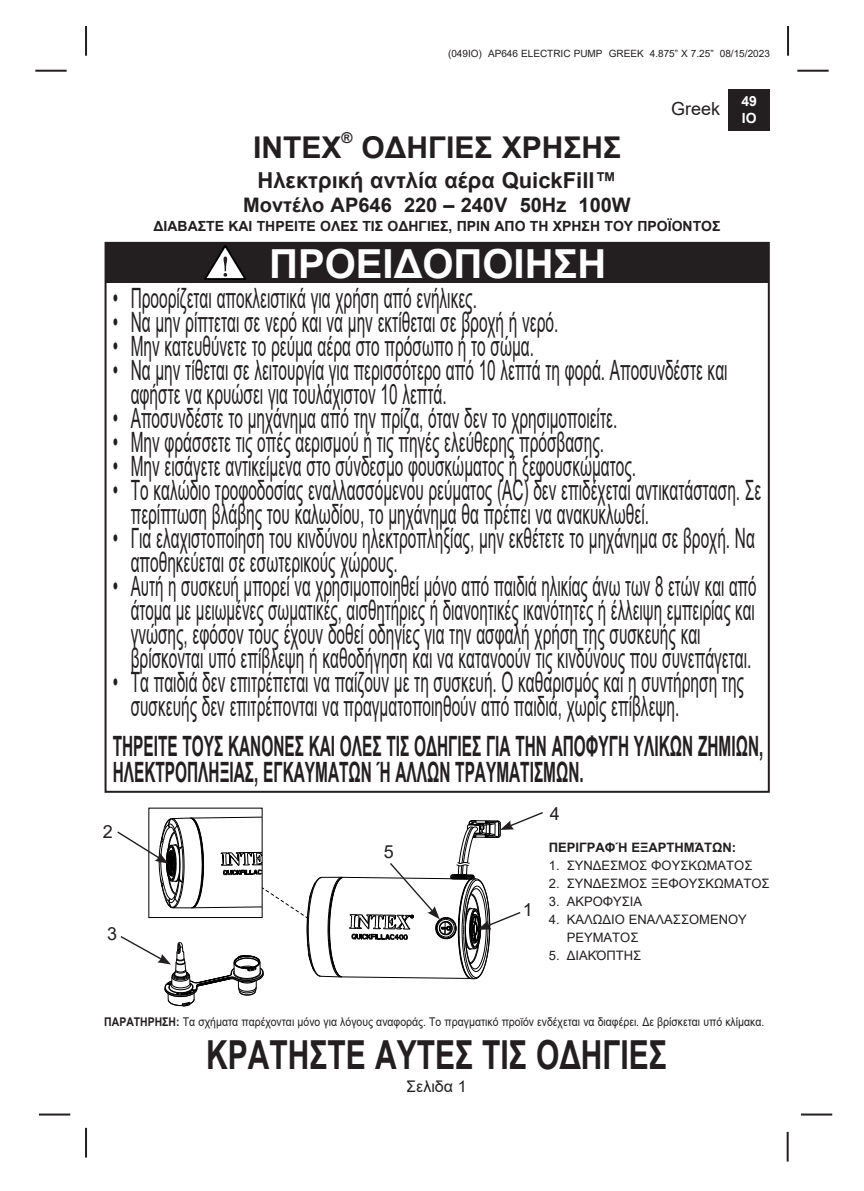
<style>
.page{position:relative;width:864px;height:1191px;background:#fff}
.page>*{position:absolute;margin:0;border:0;box-sizing:border-box;transform-origin:0 0}
.t1{font:700 40px "Arial";color:#231f20;scale:.75 1}
.t2{font:700 40px "Arial";color:#fff}
.t3{font:700 30px "Arial";color:#231f20}
.t4{font:28px/24px "Arial";color:#231f20;scale:.55 1}
.t5{font:700 28px/26px "Arial";color:#231f20;scale:.55 1}
.t6{font:28px "Arial";color:#231f20;scale:.54 1}
.t7{font:700 22px "Arial";color:#231f20}
.t8{font:700 20px "Arial";color:#231f20}
.t9{font:18px "Arial";color:#231f20}
.t10{font:16px "Arial";color:#231f20}
.t11{font:700 15px "Arial";color:#231f20}
.t12{font:700 14px "Arial";color:#231f20}
.t13{font:700 14px/16.8px "Arial";color:#fff}
.t14{font:13px/18px "Arial";color:#231f20}
.t15{font:700 13px "Arial";color:#231f20}
.t16{font:12px "Arial";color:#231f20;scale:.87 1}
.t17{font:10px "Arial";color:#231f20}
.s1{font-weight:700}
</style>
<div class="page">
<hr style="left:35px;top:70px;width:32px;height:2px;background:#231f20">
<hr style="left:797px;top:70px;width:32px;height:2px;background:#231f20">
<hr style="left:85px;top:26px;width:2px;height:30px;background:#231f20">
<hr style="left:787px;top:26px;width:2px;height:30px;background:#231f20">
<hr style="left:39px;top:1113px;width:31px;height:2px;background:#231f20">
<hr style="left:801px;top:1113px;width:31px;height:2px;background:#231f20">
<hr style="left:85px;top:1127px;width:2px;height:30px;background:#231f20">
<hr style="left:787px;top:1131px;width:2px;height:30px;background:#231f20">
<div style="left:728px;top:89px;width:42px;height:41px;background:#231f20"></div>
<svg style="left:117px;top:810px;width:426px;height:196px"></svg>
<div style="left:106px;top:243px;width:663px;height:39px;background:#231f20"></div>
<svg style="left:204px;top:245px;width:42px;height:35px"></svg>
<p class="t17" style="left:448px;top:46px;width:323px">(049IO) AP646 ELECTRIC PUMP GREEK 4.875” X 7.25” 08/15/2023</p>
<p class="t9" style="left:671px;top:96px;width:51px">Greek</p>
<p class="t3" style="left:253px;top:127px;width:90px">INTEX</p>
<p class="t11" style="left:341px;top:127px;width:13px">®</p>
<p class="t3" style="left:362px;top:127px;width:261px">ΟΔΗΓΙΕΣ ΧΡΗΣΗΣ</p>
<p class="t7" style="left:257px;top:164px;width:361px">Ηλεκτρική αντλία αέρα QuickFill™</p>
<p class="t8" style="left:243px;top:191px;width:389px">Μοντέλο AP646 220 – 240V 50Hz 100W</p>
<p class="t12" style="left:154px;top:216px;width:569px">ΔΙΑΒΑΣΤΕ ΚΑΙ ΤΗΡΕΙΤΕ ΟΛΕΣ ΤΙΣ ΟΔΗΓΙΕΣ, ΠΡΙΝ ΑΠΟ ΤΗ ΧΡΗΣΗ ΤΟΥ ΠΡΟΪΟΝΤΟΣ</p>
<p class="t2" style="left:269px;top:235px;width:339px">ΠΡΟΕΙΔΟΠΟΙΗΣΗ</p>
<p class="t13" style="left:741px;top:93px;width:17px">49<br>IO</p>
<p class="t4" style="left:113px;top:286px;width:664px">• Προορίζεται αποκλειστικά για χρήση από ενήλικες.</p>
<p class="t4" style="left:113px;top:310px;width:812px">• Να μην ρίπτεται σε νερό και να μην εκτίθεται σε βροχή ή νερό.</p>
<p class="t4" style="left:113px;top:334px;width:768px">• Μην κατευθύνετε το ρεύμα αέρα στο πρόσωπο ή το σώμα.</p>
<p class="t4" style="left:131px;top:358px;width:1087px;text-indent:-18px">• Να μην τίθεται σε λειτουργία για περισσότερο από 10 λεπτά τη φορά. Αποσυνδέστε και αφήστε να κρυώσει για τουλάχιστον 10 λεπτά.</p>
<p class="t4" style="left:113px;top:406px;width:919px">• Αποσυνδέστε το μηχάνημα από την πρίζα, όταν δεν το χρησιμοποιείτε.</p>
<p class="t4" style="left:113px;top:430px;width:895px">• Μην φράσσετε τις οπές αερισμού ή τις πηγές ελεύθερης πρόσβασης.</p>
<p class="t4" style="left:113px;top:454px;width:953px">• Μην εισάγετε αντικείμενα στο σύνδεσμο φουσκώματος ή ξεφουσκώματος.</p>
<p class="t4" style="left:131px;top:478px;width:1148px;text-indent:-18px">• Το καλώδιο τροφοδοσίας εναλλασσόμενου ρεύματος (AC) δεν επιδέχεται αντικατάσταση. Σε περίπτωση βλάβης του καλωδίου, το μηχάνημα θα πρέπει να ανακυκλωθεί.</p>
<p class="t4" style="left:131px;top:526px;width:1136px;text-indent:-18px">• Για ελαχιστοποίηση του κινδύνου ηλεκτροπληξίας, μην εκθέτετε το μηχάνημα σε βροχή. Να αποθηκεύεται σε εσωτερικούς χώρους.</p>
<p class="t4" style="left:113px;top:574px;width:1172px">• Αυτή η συσκευή μπορεί να χρησιμοποιηθεί μόνο από παιδιά ηλικίας άνω των 8 ετών και από</p>
<p class="t6" style="left:131px;top:591px;width:1157px">άτομα με μειωμένες σωματικές, αισθητήριες ή διανοητικές ικανότητες ή έλλειψη εμπειρίας και</p>
<p class="t4" style="left:131px;top:622px;width:1130px">γνώσης, εφόσον τους έχουν δοθεί οδηγίες για την ασφαλή χρήση της συσκευής και βρίσκονται υπό επίβλεψη ή καθοδήγηση και να κατανοούν τις κινδύνους που συνεπάγεται.</p>
<p class="t4" style="left:131px;top:670px;width:1117px;text-indent:-18px">• Τα παιδιά δεν επιτρέπεται να παίζουν με τη συσκευή. Ο καθαρισμός και η συντήρηση της συσκευής δεν επιτρέπονται να πραγματοποιηθούν από παιδιά, χωρίς επίβλεψη.</p>
<p class="t5" style="left:113px;top:733px;width:1185px">ΤΗΡΕΙΤΕ ΤΟΥΣ ΚΑΝΟΝΕΣ ΚΑΙ ΟΛΕΣ ΤΙΣ ΟΔΗΓΙΕΣ ΓΙΑ ΤΗΝ ΑΠΟΦΥΓΗ ΥΛΙΚΩΝ ΖΗΜΙΩΝ,<br>ΗΛΕΚΤΡΟΠΛΗΞΙΑΣ, ΕΓΚΑΥΜΑΤΩΝ Ή ΑΛΛΩΝ ΤΡΑΥΜΑΤΙΣΜΩΝ.</p>
<p class="t9" style="left:103px;top:818px;width:12px">2</p>
<p class="t9" style="left:107px;top:921px;width:12px">3</p>
<p class="t9" style="left:384px;top:839px;width:12px">5</p>
<p class="t9" style="left:523px;top:897px;width:12px">1</p>
<p class="t9" style="left:550px;top:801px;width:12px">4</p>
<p class="t15" style="left:549px;top:838px;width:189px">ΠΕΡΙΓΡΑΦΉ ΕΞΑΡΤΗΜΆΤΩΝ:</p>
<p class="t14" style="left:549px;top:856px;width:205px">1. ΣΥΝΔΕΣΜΟΣ ΦΟΥΣΚΩΜΑΤΟΣ</p>
<p class="t14" style="left:549px;top:874px;width:222px">2. ΣΥΝΔΕΣΜΟΣ ΞΕΦΟΥΣΚΩΜΑΤΟΣ</p>
<p class="t14" style="left:549px;top:892px;width:95px">3. ΑΚΡΟΦΥΣΙΑ</p>
<p class="t14" style="left:567px;top:910px;width:182px;text-indent:-18px">4. ΚΑΛΩΔΙΟ ΕΝΑΛΑΣΣΟΜΕΝΟΥ<br>ΡΕΥΜΑΤΟΣ</p>
<p class="t14" style="left:549px;top:946px;width:94px">5. ΔΙΑΚΌΠΤΗΣ</p>
<p class="t16" style="left:104px;top:1013px;width:760px"><span class="s1">ΠΑΡΑΤΗΡΗΣΗ:</span> Τα σχήματα παρέχονται μόνο για λόγους αναφοράς. Το πραγματικό προϊόν ενδέχεται να διαφέρει. Δε βρίσκεται υπό κλίμακα.</p>
<h1 class="t1" style="left:206px;top:1026px;width:616px">ΚΡΑΤΗΣΤΕ ΑΥΤΕΣ ΤΙΣ ΟΔΗΓΙΕΣ</h1>
<p class="t10" style="left:406px;top:1075px;width:62px">Σελιδα 1</p>
</div>
